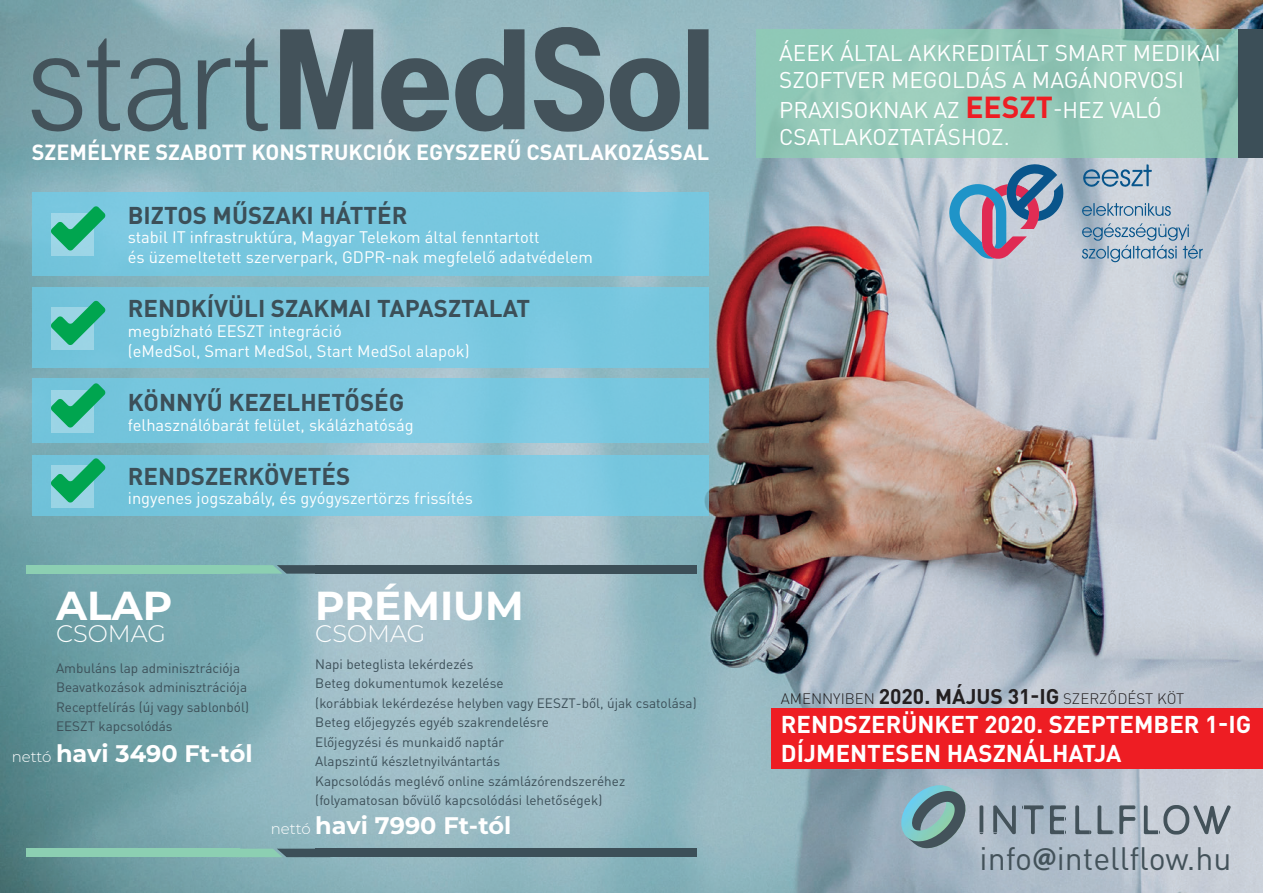
<style>
.page{position:relative;width:1263px;height:893px;background:#fff}
.page>*{position:absolute;margin:0;border:0;box-sizing:border-box;transform-origin:0 0}
.t1{font:700 40.5px "Montserrat";color:#fff}
.t2{font:32.1px "DIN Pro";color:#43525a}
.t3{font:700 24px "DIN Pro";color:#3c4f58}
.t4{font:700 24px/28.8px "DIN Pro";color:#fff}
.t5{font:700 24px "Montserrat";color:#fff}
.t6{font:300 24px "Montserrat";color:#fff}
.t7{font:22.5px/27px "DIN Pro";color:#fff}
.t8{font:700 21.6px "DIN Pro";color:#fff}
.t9{font:16.5px/19.8px "DIN Pro";color:#fff}
.t10{font:300 15px "DIN Pro";color:#231f20}
.t11{font:300 15px "Montserrat";letter-spacing:-.005em;color:#fff}
.t12{font:13.5px/19.5px "DIN Pro";color:#3c4f58}
.s1{font-weight:700;font-size:30px;color:#ee1d23}
.s2{font-weight:700;font-size:21px}
.s3{font-family:"Myriad";font-weight:700}
</style>
<div class="page">
<img style="left:0;top:0;width:1263px;height:893px">
<svg style="left:755px;top:29px;width:483px;height:129px;background:#94c8b7"></svg>
<img style="left:897px;top:785px;width:72px;height:67px">
<svg style="left:907px;top:791px;width:62px;height:61px;background:#77999f"></svg>
<svg style="left:979px;top:805px;width:4px;height:29px"></svg>
<svg style="left:993px;top:805px;width:23px;height:29px"></svg>
<svg style="left:1022px;top:805px;width:22px;height:29px"></svg>
<svg style="left:1050px;top:805px;width:16px;height:29px"></svg>
<svg style="left:1075px;top:805px;width:16px;height:29px"></svg>
<svg style="left:1097px;top:805px;width:16px;height:29px"></svg>
<svg style="left:1119px;top:805px;width:16px;height:29px"></svg>
<svg style="left:1144px;top:805px;width:87px;height:29px;background:#9ca5ae"></svg>
<svg style="left:534px;top:27px;width:70px;height:105px;background:#687f87"></svg>
<div style="left:688px;top:29px;width:20px;height:100px;background:#43525a"></div>
<svg style="left:280px;top:29px;width:93px;height:100px;background:#5b6d75"></svg>
<svg style="left:455px;top:29px;width:69px;height:103px;background:#647c85"></svg>
<svg style="left:610px;top:58px;width:70px;height:74px;background:#637a83"></svg>
<svg style="left:381px;top:58px;width:68px;height:74px;background:#627981"></svg>
<svg style="left:127px;top:58px;width:61px;height:74px;background:#6c8b93"></svg>
<svg style="left:32px;top:38px;width:88px;height:94px;background:#6e8d94"></svg>
<svg style="left:198px;top:38px;width:70px;height:93px;background:#7597a0"></svg>
<div style="left:27px;top:849px;width:213px;height:8px;background:#8ccfb2"></div>
<svg style="left:240px;top:849px;width:75px;height:8px"></svg>
<div style="left:315px;top:849px;width:382px;height:8px;background:#3c4f58"></div>
<div style="left:27px;top:565px;width:213px;height:9px;background:#8ccfb2"></div>
<svg style="left:240px;top:565px;width:75px;height:9px"></svg>
<div style="left:315px;top:565px;width:382px;height:9px;background:#3c4f58"></div>
<div style="left:32px;top:193px;width:676px;height:83px;background:#77c7df"></div>
<div style="left:32px;top:455px;width:676px;height:61px;background:#78c7df"></div>
<div style="left:32px;top:379px;width:676px;height:64px;background:#79c7df"></div>
<div style="left:32px;top:287px;width:676px;height:81px;background:#77c7df"></div>
<div style="left:1238px;top:29px;width:25px;height:129px;background:#3c4f58"></div>
<div style="left:51px;top:390px;width:42px;height:43px;background:#9bd4e5"></div>
<div style="left:51px;top:308px;width:42px;height:42px;background:#9ad4e5"></div>
<div style="left:51px;top:213px;width:42px;height:43px;background:#9cd5e5"></div>
<div style="left:51px;top:465px;width:42px;height:43px;background:#9ad4e4"></div>
<svg style="left:51px;top:300px;width:55px;height:45px"></svg>
<svg style="left:51px;top:206px;width:55px;height:45px"></svg>
<svg style="left:51px;top:458px;width:55px;height:45px"></svg>
<svg style="left:51px;top:383px;width:55px;height:45px"></svg>
<svg style="left:949px;top:164px;width:114px;height:95px;background:#959eb9"></svg>
<svg style="left:1083px;top:164px;width:69px;height:23px;background:#90abc1"></svg>
<svg style="left:1081px;top:203px;width:90px;height:13px"></svg>
<svg style="left:1081px;top:223px;width:122px;height:40px;background:#a1b6c8"></svg>
<div style="left:772px;top:708px;width:491px;height:61px;background:#ee1d23"></div>
<h3 class="t8" style="left:32px;top:137px;width:679px">SZEMÉLYRE SZABOTT KONSTRUKCIÓK EGYSZERŰ CSATLAKOZÁSSAL</h3>
<h3 class="t3" style="left:128px;top:199px;width:281px">BIZTOS MŰSZAKI HÁTTÉR</h3>
<p class="t9" style="left:128px;top:227px;width:467px">stabil IT infrastruktúra, Magyar Telekom által fenntartott<br>és üzemeltetett szerverpark, GDPR-nak megfelelő adatvédelem</p>
<h3 class="t3" style="left:128px;top:292px;width:404px">RENDKÍVÜLI SZAKMAI TAPASZTALAT</h3>
<p class="t9" style="left:128px;top:320px;width:343px">megbízható EESZT integráció<br>(eMedSol, Smart MedSol, Start MedSol alapok)</p>
<h3 class="t3" style="left:128px;top:386px;width:278px">KÖNNYŰ KEZELHETŐSÉG</h3>
<p class="t9" style="left:128px;top:414px;width:287px">felhasználóbarát felület, skálázhatóság</p>
<h3 class="t3" style="left:128px;top:460px;width:224px">RENDSZERKÖVETÉS</h3>
<p class="t9" style="left:128px;top:488px;width:347px">ingyenes jogszabály, és gyógyszertörzs frissítés</p>
<h1 class="t1" style="left:56px;top:576px;width:118px">ALAP</h1>
<h3 class="t6" style="left:56px;top:617px;width:111px">CSOMAG</h3>
<p class="t12" style="left:56px;top:657px;width:194px">Ambuláns lap adminisztrációja<br>Beavatkozások adminisztrációja<br>Receptfelírás (új vagy sablonból)<br>EESZT kapcsolódás</p>
<h3 class="t5" style="left:56px;top:736px;width:198px">havi 3490 Ft-tól</h3>
<p class="t11" style="left:12px;top:746px;width:41px">nettó</p>
<h1 class="t1" style="left:315px;top:576px;width:210px">PRÉMIUM</h1>
<h3 class="t6" style="left:315px;top:617px;width:111px">CSOMAG</h3>
<p class="t12" style="left:315px;top:654px;width:383px">Napi beteglista lekérdezés<br>Beteg dokumentumok kezelése<br>(korábbiak lekérdezése helyben vagy EESZT-ből, újak csatolása)<br>Beteg előjegyzés egyéb szakrendelésre<br>Előjegyzési és munkaidő naptár<br>Alapszintű készletnyilvántartás<br>Kapcsolódás meglévő online számlázórendszeréhez (folyamatosan bővülő kapcsolódási lehetőségek)</p>
<h3 class="t5" style="left:315px;top:809px;width:198px">havi 7990 Ft-tól</h3>
<p class="t11" style="left:271px;top:819px;width:41px">nettó</p>
<h3 class="t7" style="left:779px;top:39px;width:443px">ÁEEK ÁLTAL AKKREDITÁLT SMART MEDIKAI<br>SZOFTVER MEGOLDÁS A MAGÁNORVOSI</h3>
<h3 class="t7" style="left:779px;top:95px;width:384px">PRAXISOKNAK AZ <span class="s1">EESZT</span>-HEZ VALÓ<br>CSATLAKOZTATÁSHOZ.</h3>
<p class="t10" style="left:781px;top:688px;width:405px">AMENNYIBEN <span class="s2">2020. MÁJUS 31-IG</span> SZERZŐDÉST KÖT</p>
<h3 class="t4" style="left:781px;top:709px;width:472px">RENDSZERÜNKET 2020. SZEPTEMBER 1-IG<br>DÍJMENTESEN HASZNÁLHATJA</h3>
<h2 class="t2" style="left:979px;top:837px;width:254px">info<span class="s3">@</span>intellflow.hu</h2>
</div>
